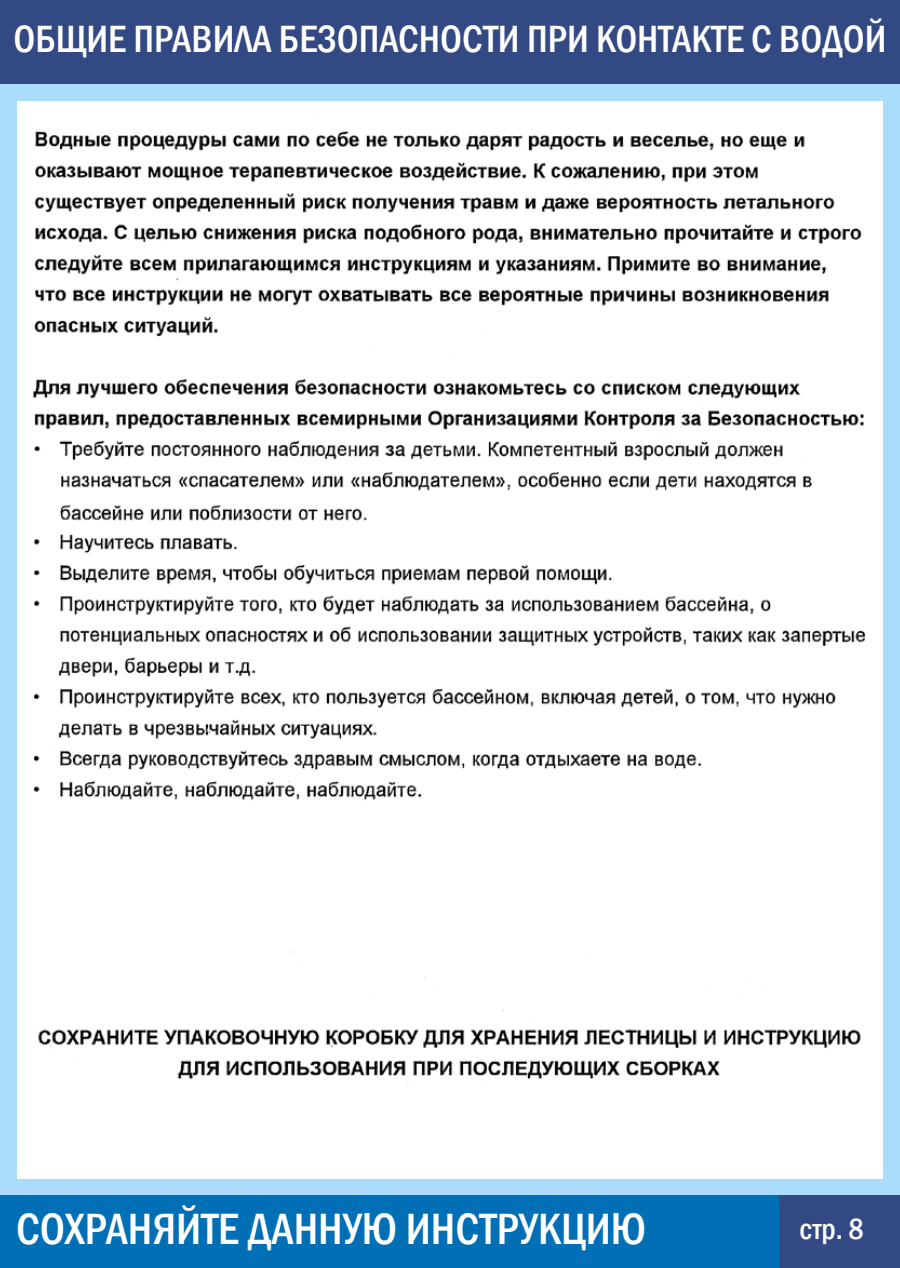
<style>
.page{position:relative;width:900px;height:1268px;background:#fff}
.page>*{position:absolute;margin:0;border:0;box-sizing:border-box;transform-origin:0 0}
.t1{font:500 condensed 45px "Franklin Gothic";color:#fff}
.t2{font:500 condensed 39px "Franklin Gothic";color:#fff}
.t3{font:500 condensed 30px "Franklin Gothic";color:#fff}
</style>
<div class="page">
<div style="left:0;top:78px;width:16px;height:1190px;background:#aaddf9"></div>
<div style="left:884px;top:78px;width:16px;height:1190px;background:#aaddf9"></div>
<div style="left:0;top:1178px;width:900px;height:17px;background:#aaddf9"></div>
<div style="left:0;top:1195px;width:900px;height:73px;background:#006fb5"></div>
<div style="left:779px;top:1196px;width:121px;height:72px;background:#334983"></div>
<div style="left:0;top:0;width:900px;height:85px;background:#334983"></div>
<img style="left:33px;top:117px;width:833px;height:968px">
<div style="left:0;top:84px;width:900px;height:17px;background:#aaddf9"></div>
<p class="t2" style="left:13px;top:13px;width:875px">ОБЩИЕ ПРАВИЛА БЕЗОПАСНОСТИ ПРИ КОНТАКТЕ С ВОДОЙ</p>
<p class="t1" style="left:16px;top:1199px;width:632px">СОХРАНЯЙТЕ ДАННУЮ ИНСТРУКЦИЮ</p>
<p class="t3" style="left:800px;top:1209px;width:66px">стр. 8</p>
</div>
